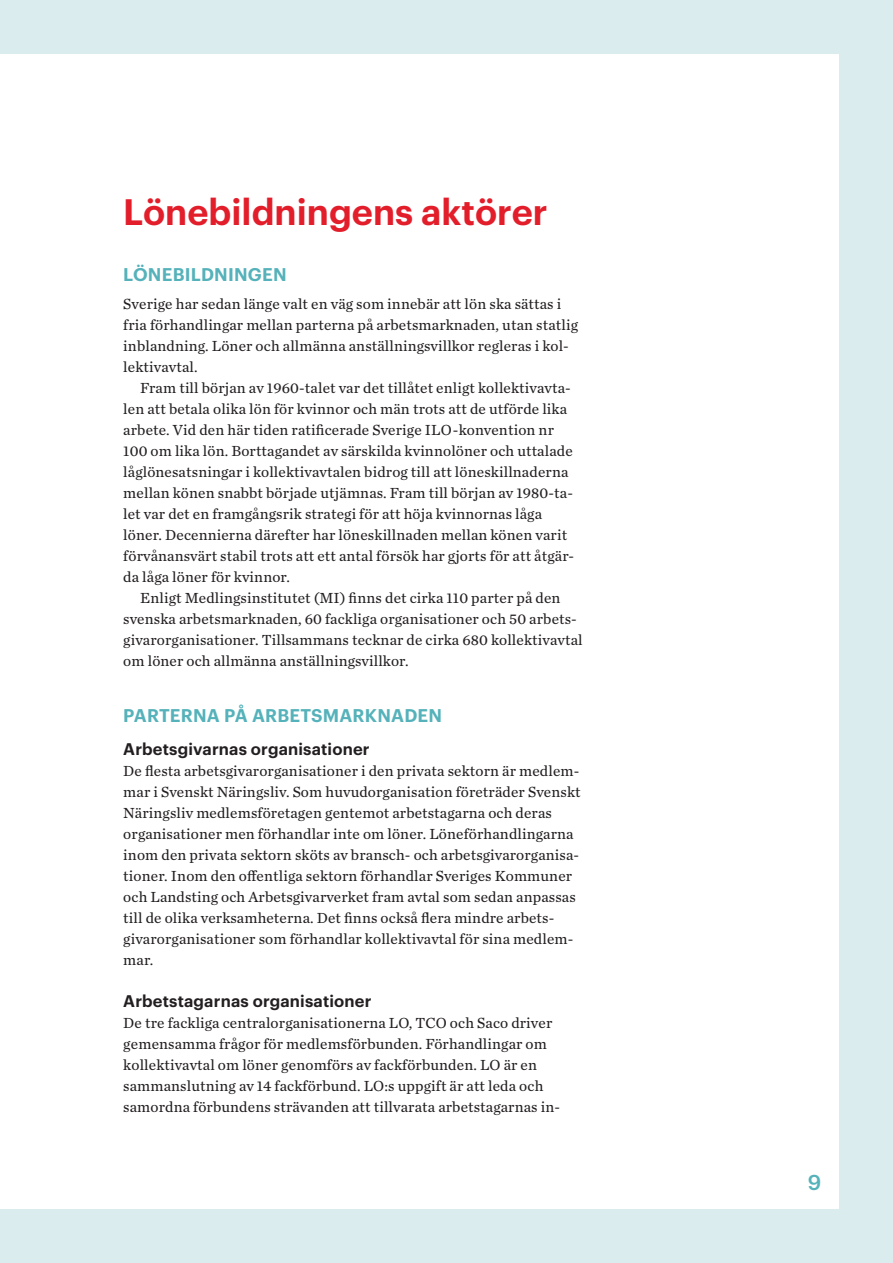
<style>
.page{position:relative;width:893px;height:1263px;background:#dbecee}
.page>*{position:absolute;margin:0;border:0;box-sizing:border-box;transform-origin:0 0}
.rub{font:600 36px "Graphik";color:#e31e2b}
.t1{font:500 21px "Graphik";color:#55b2ba}
.mr{font:600 18px "Graphik";letter-spacing:.01em;color:#55b2ba}
.rub-2{font:600 16.5px "Graphik";letter-spacing:.01em;color:#231f20}
.bröd_indrag{font:15.3px/21px "Chronicle Text G2";letter-spacing:.01em;color:#231f20}
.bröd{font:15.3px/21px "Chronicle Text G2";letter-spacing:.01em;color:#231f20}
.mr-2{font:15.3px/21px "Chronicle Text G2";letter-spacing:.01em;color:#231f20}
</style>
<div class="page">
<div style="left:0;top:54px;width:839px;height:1155px;background:#fff"></div>
<p class="rub" style="left:123px;top:185px;width:426px">Lönebildningens aktörer</p>
<p class="mr" style="left:123px;top:260px;width:165px">LÖNEBILDNINGEN</p>
<p class="bröd" style="left:123px;top:293px;width:456px">Sverige har sedan länge valt en väg som innebär att lön ska sättas i fria förhandlingar mellan parterna på arbetsmarknaden, utan statlig inblandning. Löner och allmänna anställningsvillkor regleras i kol&shy;lektivavtal.</p>
<p class="bröd_indrag" style="left:123px;top:377px;width:452px;text-indent:17px">Fram till början av 1960-talet var det tillåtet enligt kollektivavta&shy;len att betala olika lön för kvinnor och män trots att de utförde lika arbete. Vid den här tiden ratificerade Sverige ILO-konvention nr 100 om lika lön. Borttagandet av särskilda kvinnolöner och uttalade låglönesatsningar i kollektivavtalen bidrog till att löneskillnaderna mellan könen snabbt började utjämnas. Fram till början av 1980-ta&shy;let var det en framgångsrik strategi för att höja kvinnornas låga löner. Decennierna därefter har löneskillnaden mellan könen varit förvånansvärt stabil trots att ett antal försök har gjorts för att åtgär&shy;da låga löner för kvinnor.</p>
<p class="bröd_indrag" style="left:123px;top:587px;width:461px;text-indent:17px">Enligt Medlingsinstitutet (MI) finns det cirka 110 parter på den svenska arbetsmarknaden, 60 fackliga organisationer och 50 arbets&shy;givarorganisationer. Tillsammans tecknar de cirka 680 kollektivavtal om löner och allmänna anställningsvillkor.</p>
<p class="mr" style="left:123px;top:701px;width:320px">PARTERNA PÅ ARBETSMARKNADEN</p>
<p class="rub-2" style="left:123px;top:736px;width:248px">Arbetsgivarnas organisationer</p>
<p class="bröd" style="left:123px;top:759px;width:459px">De flesta arbetsgivarorganisationer i den privata sektorn är medlem&shy;mar i Svenskt Näringsliv. Som huvudorganisation företräder Svenskt Näringsliv medlemsföretagen gentemot arbetstagarna och deras organisationer men förhandlar inte om löner. Löneförhandlingarna inom den privata sektorn sköts av bransch- och arbetsgivarorganisa&shy;tioner. Inom den offentliga sektorn förhandlar Sveriges Kommuner och Landsting och Arbetsgivarverket fram avtal som sedan anpassas till de olika verksamheterna. Det finns också flera mindre arbets&shy;givarorganisationer som förhandlar kollektivavtal för sina medlem&shy;mar.</p>
<p class="rub-2" style="left:123px;top:988px;width:250px">Arbetstagarnas organisationer</p>
<p class="mr-2" style="left:123px;top:1011px;width:438px">De tre fackliga centralorganisationerna LO, TCO och Saco driver gemensamma frågor för medlemsförbunden. Förhandlingar om kollektivavtal om löner genomförs av fackförbunden. LO är en sammanslutning av 14 fackförbund. LO:s uppgift är att leda och samordna förbundens strävanden att tillvarata arbetstagarnas in-</p>
<p class="t1" style="left:808px;top:1167px;width:15px">9</p>
</div>
